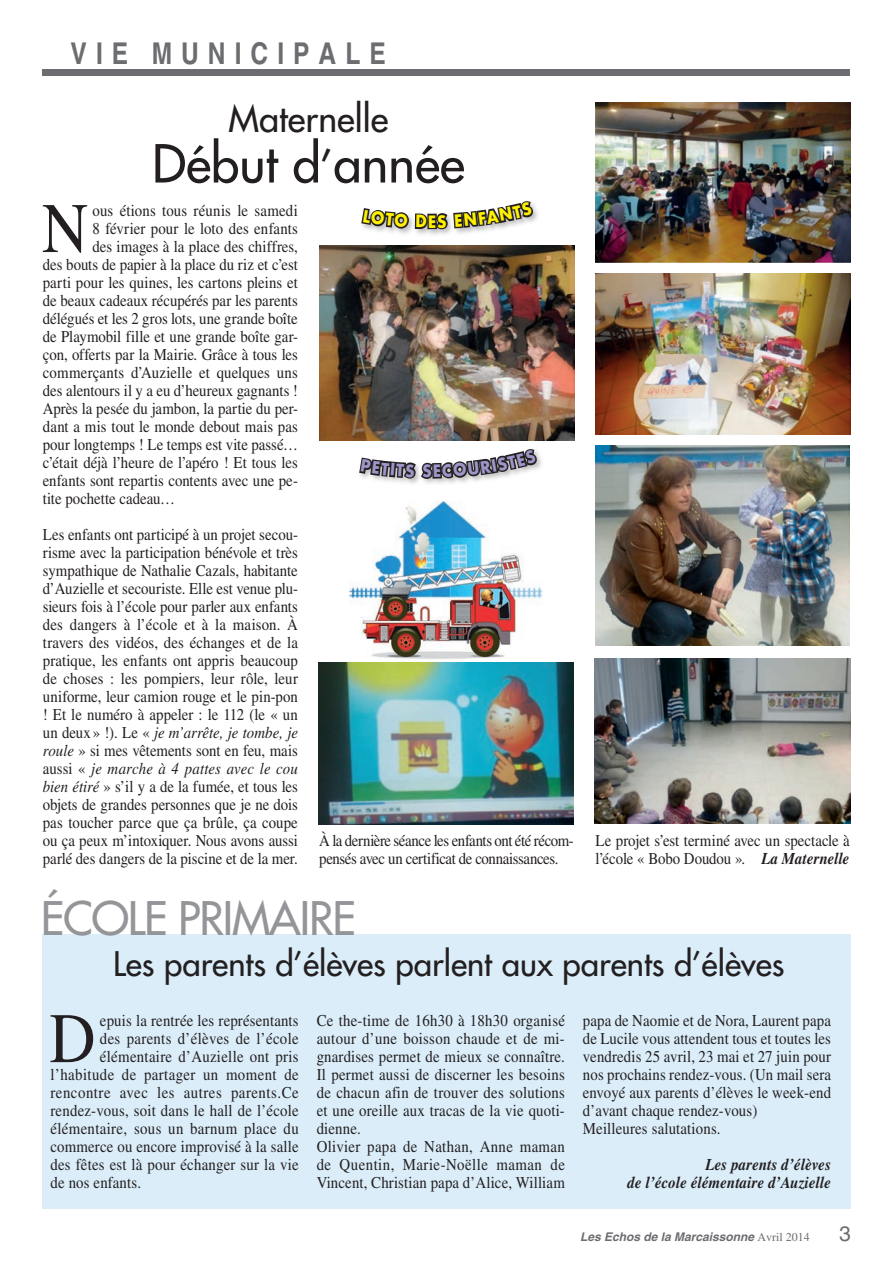
<style>
.page{position:relative;width:893px;height:1263px;background:#fff}
.page>*{position:absolute;margin:0;border:0;box-sizing:border-box;transform-origin:0 0}
.t1{font:70.95px "Times";color:#231f20;scale:.9 1}
.t2{font:51px "Futura";color:#231f20}
.t3{font:45px "Futura";letter-spacing:-.025em;color:#939598}
.t4{font:36px "Futura";color:#231f20}
.t5{font:33px "Futura";color:#231f20}
.t6{font:700 condensed 30px "Helvetica";letter-spacing:.3em;color:#6c6d70}
.t7{font:21px "Helvetica";color:#6c6d70}
.t8{font:16.5px/18px "Times";letter-spacing:.01em;color:#231f20;scale:.9 1}
.t9{font:16.5px/18px "Times";letter-spacing:-.03em;color:#231f20;scale:.9 1}
.t10{font:italic 700 16.5px/18px "Times";letter-spacing:.01em;color:#231f20;text-align:right;scale:.9 1}
.t11{font:16.5px "Times";letter-spacing:.035em;color:#231f20;scale:.9 1}
.t12{font:700 16.5px "Futura";color:#9f95c8;scale:.9 1}
.t13{font:italic 700 12px "Helvetica";color:#6c6d70}
.s1{font-size:45px}
.s2{font-style:italic}
.s3{font-weight:700;font-style:italic}
.s4{font-family:"Times";font-weight:400;font-style:normal}
</style>
<div class="page">
<div style="left:43px;top:934px;width:808px;height:275px;background:#daedf9"></div>
<div style="left:42px;top:69px;width:808px;height:7px;background:#6c6d70"></div>
<img style="left:596px;top:102px;width:254px;height:161px">
<img style="left:596px;top:273px;width:254px;height:162px">
<img style="left:319px;top:245px;width:255px;height:195px">
<img style="left:350px;top:501px;width:192px;height:162px">
<img style="left:595px;top:658px;width:255px;height:166px">
<img style="left:596px;top:445px;width:254px;height:200px">
<img style="left:319px;top:663px;width:255px;height:161px">
<img style="left:367px;top:204px;width:171px;height:31px">
<img style="left:375px;top:451px;width:167px;height:33px">
<svg style="left:361px;top:208px;width:48px;height:21px"></svg>
<svg style="left:415px;top:201px;width:118px;height:28px"></svg>
<svg style="left:359px;top:449px;width:178px;height:30px"></svg>
<h3 class="t6" style="left:71px;top:35px;width:317px">VIE MUNICIPALE</h3>
<h3 class="t4" style="left:229px;top:95px;width:161px">Maternelle</h3>
<h2 class="t2" style="left:152px;top:130px;width:314px">Début d<span class="s1">’</span>année</h2>
<h1 class="t1" style="left:42px;top:188px;width:53px">N</h1>
<p class="t8" style="left:93px;top:201px;width:230px">ous étions tous réunis le samedi</p>
<p class="t8" style="left:93px;top:219px;width:230px">8 février pour le loto des enfants</p>
<p class="t8" style="left:93px;top:237px;width:230px">des images à la place des chiffres,</p>
<p class="t8" style="left:43px;top:255px;width:285px">des bouts de papier à la place du riz et c’est</p>
<p class="t8" style="left:43px;top:273px;width:285px">parti pour les quines, les cartons pleins et</p>
<p class="t8" style="left:43px;top:291px;width:285px">de beaux cadeaux récupérés par les parents</p>
<p class="t8" style="left:43px;top:309px;width:285px">délégués et les 2 gros lots, une grande boîte</p>
<p class="t8" style="left:43px;top:327px;width:285px">de Playmobil fille et une grande boîte gar-</p>
<p class="t8" style="left:43px;top:345px;width:285px">çon, offerts par la Mairie. Grâce à tous les</p>
<p class="t8" style="left:43px;top:363px;width:285px">commerçants d’Auzielle et quelques uns</p>
<p class="t8" style="left:43px;top:381px;width:285px">des alentours il y a eu d’heureux gagnants !</p>
<p class="t8" style="left:43px;top:399px;width:285px">Après la pesée du jambon, la partie du per-</p>
<p class="t8" style="left:43px;top:417px;width:285px">dant a mis tout le monde debout mais pas</p>
<p class="t8" style="left:43px;top:435px;width:285px">pour longtemps ! Le temps est vite passé…</p>
<p class="t8" style="left:43px;top:453px;width:285px">c’était déjà l’heure de l’apéro ! Et tous les</p>
<p class="t8" style="left:43px;top:471px;width:285px">enfants sont repartis contents avec une pe-</p>
<p class="t8" style="left:43px;top:489px;width:149px">tite pochette cadeau…</p>
<p class="t8" style="left:43px;top:525px;width:285px;text-align:justify">Les enfants ont participé à un projet secou&shy;risme avec la participation bénévole et très sympathique de Nathalie Cazals, habitante d’Auzielle et secouriste. Elle est venue plu&shy;sieurs fois à l’école pour parler aux enfants des dangers à l’école et à la maison. À travers des vidéos, des échanges et de la pratique, les enfants ont appris beaucoup de choses : les pompiers, leur rôle, leur uniforme, leur camion rouge et le pin-pon ! Et le numéro à appeler : le 112 (le « un un deux» !). Le « <span class="s2">je m’arrête, je tombe, je roule</span> » si mes vêtements sont en feu, mais aussi « <span class="s2">je marche à 4 pattes avec le cou bien étiré</span> » s’il y a de la fumée, et tous les objets de grandes personnes que je ne dois pas toucher parce que ça brûle, ça coupe ou ça peux m’intoxiquer. Nous avons aussi parlé des dangers de la piscine et de la mer.</p>
<p class="t12" style="left:422px;top:460px;width:12px">S</p>
<p class="t9" style="left:319px;top:831px;width:284px">À la dernière séance les enfants ont été récom&shy;pensés avec un certificat de connaissances.</p>
<p class="t8" style="left:596px;top:831px;width:284px">Le projet s’est terminé avec un spectacle à l’école « Bobo Doudou ». <span class="s3">La Maternelle</span></p>
<h3 class="t3" style="left:41px;top:889px;width:316px">ÉCOLE PRIMAIRE</h3>
<h3 class="t5" style="left:113px;top:942px;width:673px">Les parents d’élèves parlent aux parents d’élèves</h3>
<h1 class="t1" style="left:49px;top:998px;width:53px">D</h1>
<p class="t8" style="left:100px;top:1011px;width:222px">epuis la rentrée les représentants</p>
<p class="t8" style="left:100px;top:1029px;width:222px">des parents d’élèves de l’école</p>
<p class="t8" style="left:100px;top:1047px;width:222px">élémentaire d’Auzielle ont pris</p>
<p class="t8" style="left:50px;top:1065px;width:277px">l’habitude de partager un moment de</p>
<p class="t11" style="left:50px;top:1083px;width:277px">rencontre avec les autres parents.Ce</p>
<p class="t8" style="left:50px;top:1101px;width:277px">rendez-vous, soit dans le hall de l’école</p>
<p class="t8" style="left:50px;top:1119px;width:277px">élémentaire, sous un barnum place du</p>
<p class="t8" style="left:50px;top:1137px;width:277px">commerce ou encore improvisé à la salle</p>
<p class="t8" style="left:50px;top:1155px;width:277px">des fêtes est là pour échanger sur la vie</p>
<p class="t8" style="left:50px;top:1173px;width:102px">de nos enfants.</p>
<p class="t8" style="left:317px;top:1011px;width:277px">Ce the-time de 16h30 à 18h30 organisé autour d’une boisson chaude et de mi&shy;gnardises permet de mieux se connaître.<br>Il permet aussi de discerner les besoins de chacun afin de trouver des solutions et une oreille aux tracas de la vie quoti&shy;dienne.<br>Olivier papa de Nathan, Anne maman de Quentin, Marie-Noëlle maman de Vincent, Christian papa d’Alice, William</p>
<p class="t8" style="left:583px;top:1011px;width:277px">papa de Naomie et de Nora, Laurent papa de Lucile vous attendent tous et toutes les vendredis 25 avril, 23 mai et 27 juin pour nos prochains rendez-vous. (Un mail sera envoyé aux parents d’élèves le week-end d’avant chaque rendez-vous)<br>Meilleures salutations.</p>
<p class="t10" style="left:628px;top:1155px;width:228px">Les parents d’élèves<br>de l’école élémentaire d’Auzielle</p>
<p class="t13" style="left:580px;top:1229px;width:231px">Les Echos de la Marcaissonne <span class="s4">Avril 2014</span></p>
<p class="t7" style="left:839px;top:1221px;width:13px">3</p>
</div>
